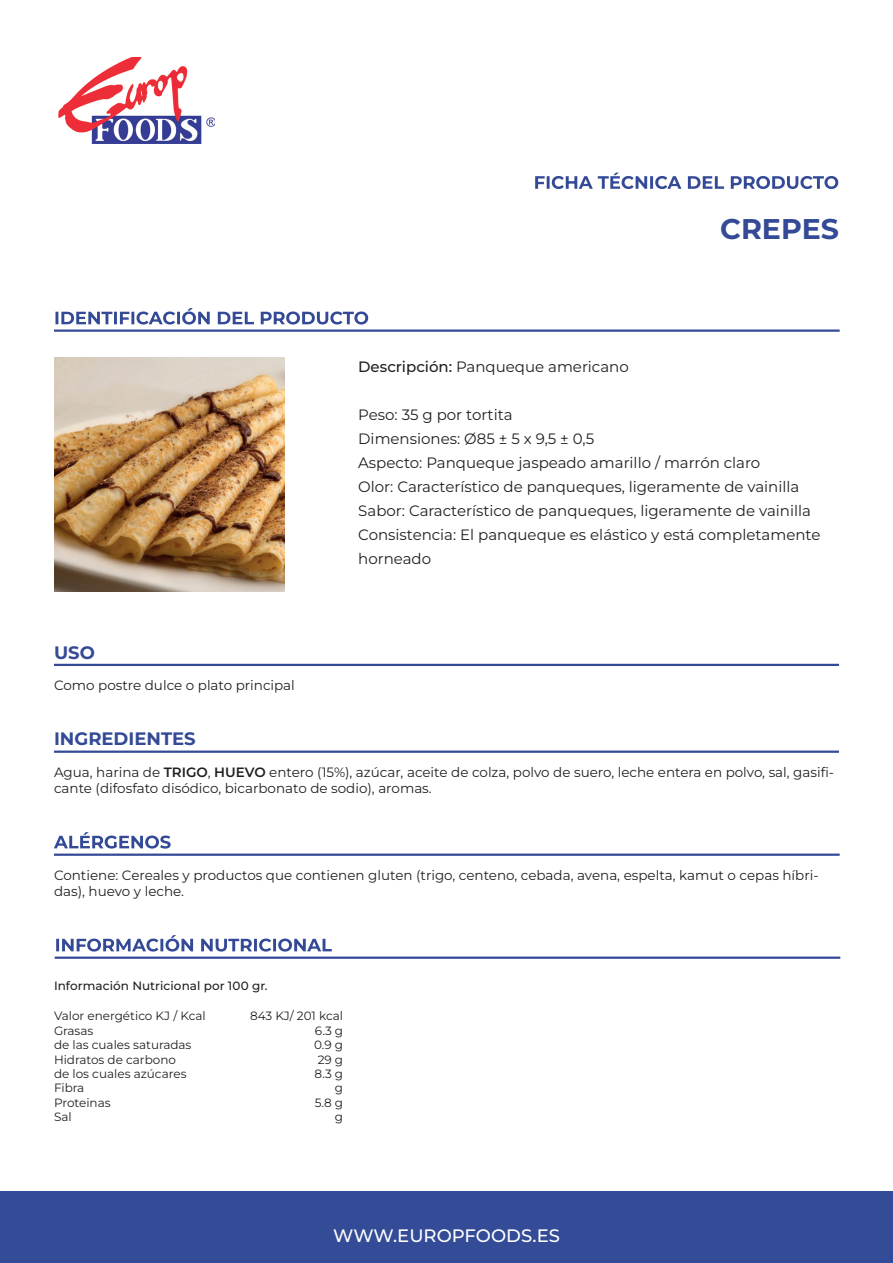
<style>
.page{position:relative;width:893px;height:1263px;background:#fff}
.page>*{position:absolute;margin:0;border:0;box-sizing:border-box;transform-origin:0 0}
.t1{font:700 28.5px "Montserrat";color:#344a96}
.t2{font:500 18px "Montserrat";color:#fff}
.t3{font:700 18px "Montserrat";color:#344a96}
.t4{font:15px/24px "Montserrat";color:#231f20}
.t5{font:13.5px/16.2px "Montserrat";color:#231f20}
.t6{font:12px "Montserrat";color:#231f20}
.t7{font:500 12px "Montserrat";letter-spacing:.005em;color:#231f20}
.s1{font-weight:500}
.s2{font-weight:600}
</style>
<div class="page">
<svg style="left:54px;top:832px;width:117px;height:16px"></svg>
<img style="left:59px;top:57px;width:156px;height:87px">
<hr style="left:54px;top:853px;width:786px;height:3px;background:#344a96">
<svg style="left:56px;top:935px;width:276px;height:16px"></svg>
<hr style="left:55px;top:956px;width:785px;height:3px;background:#344a96">
<hr style="left:54px;top:750px;width:785px;height:3px;background:#344a96">
<svg style="left:55px;top:308px;width:313px;height:16px"></svg>
<hr style="left:54px;top:329px;width:786px;height:3px;background:#344a96">
<svg style="left:535px;top:173px;width:303px;height:16px"></svg>
<div style="left:0;top:1191px;width:893px;height:72px;background:#344b97"></div>
<hr style="left:54px;top:664px;width:785px;height:2px;background:#344a96">
<img style="left:54px;top:358px;width:230px;height:233px">
<h1 class="t1" style="left:720px;top:209px;width:120px">CREPES</h1>
<h2 class="t3" style="left:54px;top:640px;width:42px">USO</h2>
<p class="t5" style="left:54px;top:677px;width:242px">Como postre dulce o plato principal</p>
<p class="t4" style="left:358px;top:354px;width:272px"><span class="s1">Descripción:</span> Panqueque americano</p>
<p class="t4" style="left:358px;top:402px;width:464px">Peso: 35 g por tortita<br>Dimensiones: Ø85 ± 5 x 9,5 ± 0,5<br>Aspecto: Panqueque jaspeado amarillo / marrón claro<br>Olor: Característico de panqueques, ligeramente de vainilla Sabor: Característico de panqueques, ligeramente de vainilla Consistencia: El panqueque es elástico y está completamente horneado</p>
<h2 class="t3" style="left:54px;top:727px;width:143px">INGREDIENTES</h2>
<p class="t5" style="left:54px;top:763px;width:782px">Agua, harina de <span class="s2">TRIGO</span>, <span class="s2">HUEVO</span> entero (15%), azúcar, aceite de colza, polvo de suero, leche entera en polvo, sal, gasifi&shy;cante (difosfato disódico, bicarbonato de sodio), aromas.</p>
<p class="t5" style="left:54px;top:866px;width:766px">Contiene: Cereales y productos que contienen gluten (trigo, centeno, cebada, avena, espelta, kamut o cepas híbri&shy;das), huevo y leche.</p>
<p class="t7" style="left:54px;top:977px;width:215px">Información Nutricional por 100 gr.</p>
<p class="t6" style="left:54px;top:1008px;width:153px">Valor energético KJ / Kcal</p>
<p class="t6" style="left:250px;top:1008px;width:95px">843 KJ/ 201 kcal</p>
<p class="t6" style="left:54px;top:1022px;width:41px">Grasas</p>
<p class="t6" style="left:315px;top:1022px;width:30px">6.3 g</p>
<p class="t6" style="left:54px;top:1037px;width:139px">de las cuales saturadas</p>
<p class="t6" style="left:314px;top:1037px;width:31px">0.9 g</p>
<p class="t6" style="left:54px;top:1051px;width:123px">Hidratos de carbono</p>
<p class="t6" style="left:318px;top:1051px;width:27px">29 g</p>
<p class="t6" style="left:54px;top:1066px;width:134px">de los cuales azúcares</p>
<p class="t6" style="left:315px;top:1066px;width:30px">8.3 g</p>
<p class="t6" style="left:54px;top:1080px;width:32px">Fibra</p>
<p class="t6" style="left:335px;top:1080px;width:10px">g</p>
<p class="t6" style="left:54px;top:1094px;width:58px">Proteinas</p>
<p class="t6" style="left:315px;top:1094px;width:30px">5.8 g</p>
<p class="t6" style="left:54px;top:1109px;width:19px">Sal</p>
<p class="t6" style="left:335px;top:1109px;width:10px">g</p>
<h2 class="t2" style="left:333px;top:1224px;width:228px">WWW.EUROPFOODS.ES</h2>
</div>
